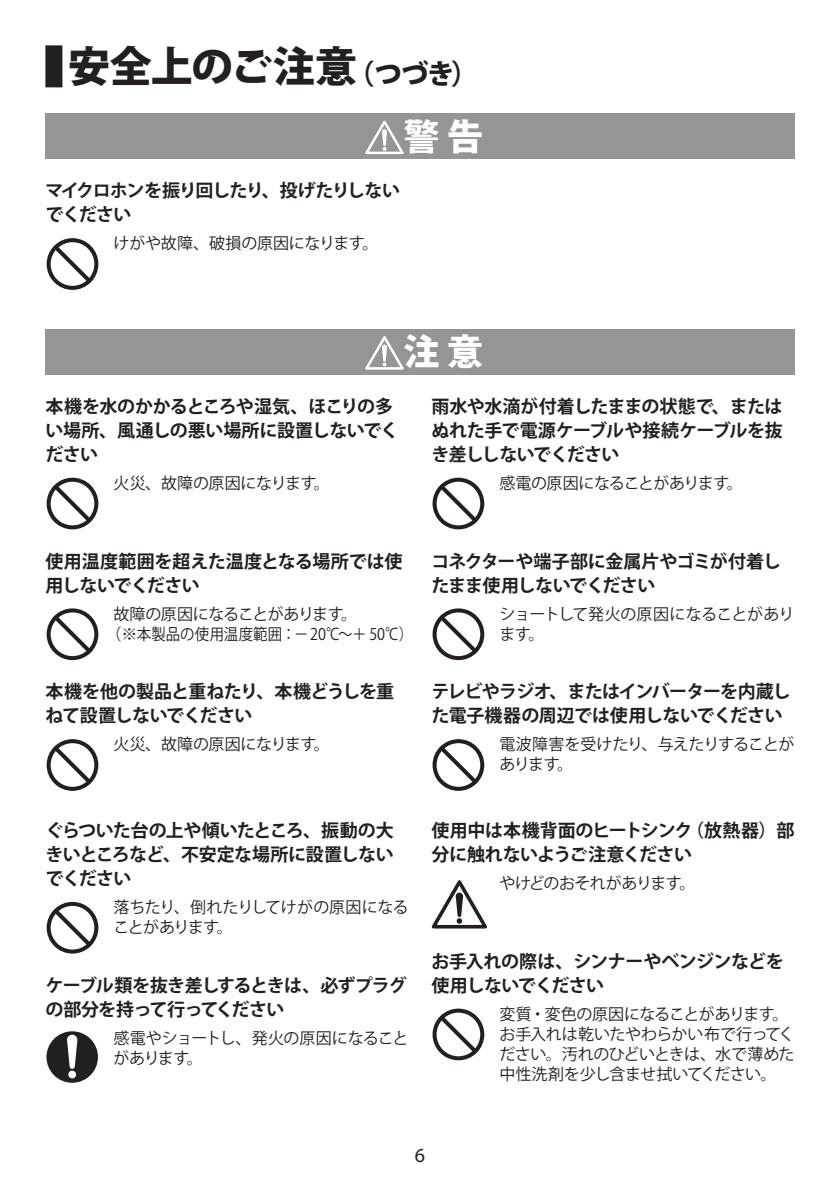
<style>
.page{position:relative;width:840px;height:1191px;background:#fff}
.page>*{position:absolute;margin:0;border:0;box-sizing:border-box;transform-origin:0 0}
.t1{font:800 42px "Koz Go Pro";letter-spacing:-.015em;color:#231f20}
.t2{font:800 36px "Koz Go Std";color:#fff}
.t3{font:20px "Myriad Pro";color:#231f20}
.t4{font:700 18px/24px "Koz Go Std";letter-spacing:-.035em;color:#231f20}
.t5{font:700 18px/24px "Koz Go Std";letter-spacing:-.015em;color:#231f20}
.t6{font:700 18px/24px "Koz Go Std";letter-spacing:-.055em;color:#231f20}
.t7{font:16px/20px "Koz Go Std";letter-spacing:-.025em;color:#231f20}
.s1{font-size:27.2px}
</style>
<div class="page">
<div style="left:45px;top:113px;width:749px;height:46px;background:#939598"></div>
<svg style="left:365px;top:121px;width:38px;height:33px"></svg>
<div style="left:45px;top:45px;width:17px;height:42px;background:#231f20"></div>
<svg style="left:47px;top:238px;width:51px;height:52px"></svg>
<div style="left:45px;top:329px;width:749px;height:45px;background:#939598"></div>
<svg style="left:365px;top:336px;width:38px;height:33px"></svg>
<svg style="left:47px;top:478px;width:51px;height:51px"></svg>
<svg style="left:47px;top:608px;width:51px;height:52px"></svg>
<svg style="left:47px;top:739px;width:51px;height:52px"></svg>
<svg style="left:47px;top:902px;width:51px;height:51px"></svg>
<div style="left:46px;top:1031px;width:52px;height:51px;background:#231f20;border-radius:50%"></div>
<div style="left:68px;top:1070px;width:8px;height:8px;background:#fff;border-radius:50%"></div>
<svg style="left:67px;top:1034px;width:10px;height:35px"></svg>
<svg style="left:432px;top:478px;width:52px;height:51px"></svg>
<svg style="left:432px;top:608px;width:52px;height:52px"></svg>
<svg style="left:432px;top:739px;width:52px;height:52px"></svg>
<svg style="left:431px;top:880px;width:56px;height:48px"></svg>
<svg style="left:432px;top:1008px;width:52px;height:52px"></svg>
<h1 class="t1" style="left:68px;top:39px;width:412px">安全上のご注意<span class="s1">（つづき）</span></h1>
<h2 class="t2" style="left:403px;top:113px;width:81px">警 告</h2>
<p class="t6" style="left:45px;top:180px;width:356px">マイクロホンを振り回したり、投げたりしないでください</p>
<p class="t7" style="left:113px;top:234px;width:266px">けがや故障、破損の原因になります。</p>
<h2 class="t2" style="left:403px;top:328px;width:81px">注 意</h2>
<p class="t4" style="left:45px;top:395px;width:354px">本機を水のかかるところや湿気、ほこりの多い場所、風通しの悪い場所に設置しないでください</p>
<p class="t7" style="left:113px;top:473px;width:218px">火災、故障の原因になります。</p>
<p class="t4" style="left:431px;top:395px;width:353px;text-align:justify">雨水や水滴が付着したままの状態で、またはぬれた手で電源ケーブルや接続ケーブルを抜き差ししないでください</p>
<p class="t7" style="left:499px;top:473px;width:245px">感電の原因になることがあります。</p>
<p class="t5" style="left:45px;top:550px;width:358px">使用温度範囲を超えた温度となる場所では使用しないでください</p>
<p class="t7" style="left:105px;top:604px;width:309px;text-indent:8px">故障の原因になることがあります。<br>（※本製品の使用温度範囲：－ 20℃～＋ 50℃）</p>
<p class="t4" style="left:45px;top:681px;width:350px">本機を他の製品と重ねたり、本機どうしを重ねて設置しないでください</p>
<p class="t7" style="left:113px;top:735px;width:218px">火災、故障の原因になります。</p>
<p class="t4" style="left:45px;top:819px;width:349px;text-align:justify">ぐらついた台の上や傾いたところ、振動の大きいところなど、不安定な場所に設置しないでください</p>
<p class="t7" style="left:113px;top:897px;width:296px">落ちたり、倒れたりしてけがの原因になることがあります。</p>
<p class="t4" style="left:45px;top:974px;width:363px">ケーブル類を抜き差しするときは、必ずプラグの部分を持って行ってください</p>
<p class="t7" style="left:113px;top:1028px;width:296px">感電やショートし、発火の原因になることがあります。</p>
<p class="t4" style="left:431px;top:550px;width:351px">コネクターや端子部に金属片やゴミが付着したまま使用しないでください</p>
<p class="t7" style="left:499px;top:604px;width:296px">ショートして発火の原因になることがあります。</p>
<p class="t4" style="left:431px;top:681px;width:360px">テレビやラジオ、またはインバーターを内蔵した電子機器の周辺では使用しないでください</p>
<p class="t7" style="left:499px;top:735px;width:296px">電波障害を受けたり、与えたりすることがあります。</p>
<p class="t4" style="left:431px;top:819px;width:364px">使用中は本機背面のヒートシンク（放熱器）部分に触れないようご注意ください</p>
<p class="t7" style="left:499px;top:873px;width:197px">やけどのおそれがあります。</p>
<p class="t4" style="left:431px;top:950px;width:354px">お手入れの際は、シンナーやベンジンなどを使用しないでください</p>
<p class="t7" style="left:499px;top:1004px;width:296px">変質・変色の原因になることがあります。お手入れは乾いたやわらかい布で行ってください。汚れのひどいときは、水で薄めた中性洗剤を少し含ませ拭いてください。</p>
<p class="t3" style="left:414px;top:1143px;width:12px">6</p>
</div>
